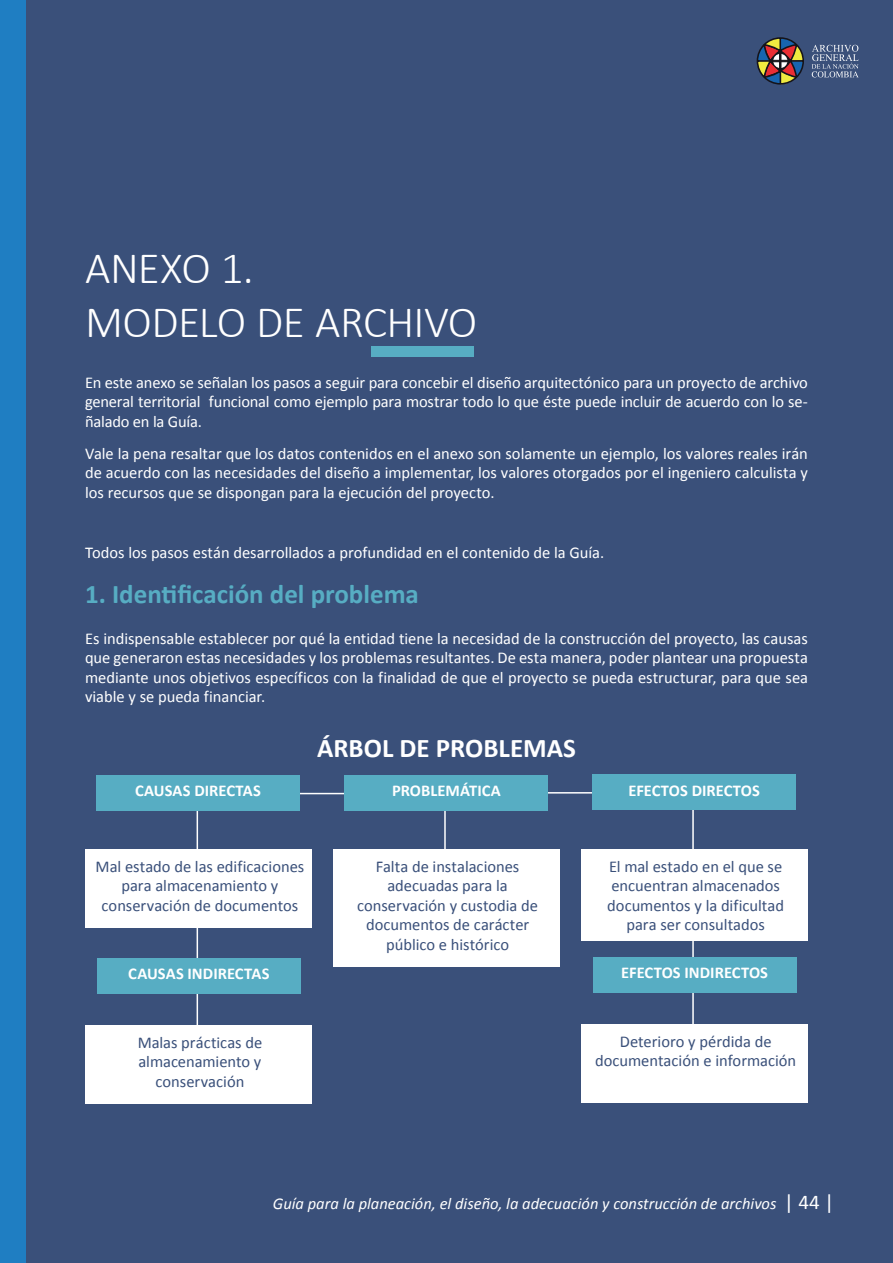
<style>
.page{position:relative;width:893px;height:1263px;background:#3a507a}
.page>*{position:absolute;margin:0;border:0;box-sizing:border-box;transform-origin:0 0}
.TITULO{font:300 45px/54px "Calibri";letter-spacing:-.015em;color:#fff}
.SUBTITULO_TURQUESA{font:700 27px "Calibri";color:#57adc3}
.SUBTITULO_TURQUESA-2{font:700 27px "Calibri";color:#fff}
.TXTO_CORRIDO{font:16.5px/19.5px "Calibri";letter-spacing:-.005em;color:#fff;text-align:justify}
.TXTO_CORRIDO-2{font:16.5px/19.5px "Calibri";color:#3a507a;text-align:center}
.TXTO_CORRIDO-3{font:700 16.5px "Calibri";color:#fff}
.t1{font:italic 16.5px "Calibri";color:#fff}
.s1{font-style:normal;font-size:21px}
</style>
<div class="page">
<div style="left:371px;top:347px;width:103px;height:10px;background:#57adc3"></div>
<hr style="left:282px;top:793px;width:71px;height:1px;background:#fff">
<hr style="left:197px;top:800px;width:1px;height:272px;background:#fff">
<hr style="left:692px;top:800px;width:2px;height:272px;background:#fff">
<hr style="left:444px;top:800px;width:2px;height:103px;background:#fff">
<hr style="left:530px;top:792px;width:70px;height:1px;background:#fff">
<div style="left:96px;top:775px;width:204px;height:36px;background:#57adc3"></div>
<div style="left:97px;top:958px;width:204px;height:36px;background:#57adc3"></div>
<div style="left:593px;top:957px;width:203px;height:36px;background:#57adc3"></div>
<div style="left:85px;top:849px;width:227px;height:79px;background:#fff"></div>
<div style="left:581px;top:849px;width:226px;height:92px;background:#fff"></div>
<div style="left:333px;top:849px;width:226px;height:118px;background:#fff"></div>
<div style="left:85px;top:1025px;width:227px;height:79px;background:#fff"></div>
<div style="left:581px;top:1024px;width:226px;height:79px;background:#fff"></div>
<div style="left:344px;top:775px;width:204px;height:36px;background:#57adc3"></div>
<div style="left:592px;top:774px;width:204px;height:36px;background:#57adc3"></div>
<svg style="left:756px;top:37px;width:48px;height:48px"></svg>
<svg style="left:812px;top:45px;width:47px;height:32px"></svg>
<div style="left:0;top:0;width:26px;height:1263px;background:#1f7ec2"></div>
<p class="TITULO" style="left:85px;top:241px;width:394px">ANEXO 1.<br>MODELO DE ARCHIVO</p>
<p class="TXTO_CORRIDO" style="left:85px;top:372px;width:724px">En este anexo se señalan los pasos a seguir para concebir el diseño arquitectónico para un proyecto de archivo general territorial funcional como ejemplo para mostrar todo lo que éste puede incluir de acuerdo con lo se&shy;ñalado en la Guía.</p>
<p class="TXTO_CORRIDO" style="left:85px;top:443px;width:724px">Vale la pena resaltar que los datos contenidos en el anexo son solamente un ejemplo, los valores reales irán de acuerdo con las necesidades del diseño a implementar, los valores otorgados por el ingeniero calculista y los recursos que se dispongan para la ejecución del proyecto.</p>
<p class="TXTO_CORRIDO" style="left:85px;top:542px;width:521px">Todos los pasos están desarrollados a profundidad en el contenido de la Guía.</p>
<p class="SUBTITULO_TURQUESA" style="left:85px;top:575px;width:335px">1. Identificación del problema</p>
<p class="TXTO_CORRIDO" style="left:85px;top:628px;width:724px">Es indispensable establecer por qué la entidad tiene la necesidad de la construcción del proyecto, las causas que generaron estas necesidades y los problemas resultantes. De esta manera, poder plantear una propuesta mediante unos objetivos específicos con la finalidad de que el proyecto se pueda estructurar, para que sea viable y se pueda financiar.</p>
<p class="SUBTITULO_TURQUESA-2" style="left:317px;top:729px;width:260px">ÁRBOL DE PROBLEMAS</p>
<p class="TXTO_CORRIDO-3" style="left:135px;top:778px;width:127px">CAUSAS DIRECTAS</p>
<p class="TXTO_CORRIDO-3" style="left:392px;top:778px;width:110px">PROBLEMÁTICA</p>
<p class="TXTO_CORRIDO-3" style="left:628px;top:779px;width:133px">EFECTOS DIRECTOS</p>
<p class="TXTO_CORRIDO-2" style="left:96px;top:856px;width:210px">Mal estado de las edificaciones para almacenamiento y conservación de documentos</p>
<p class="TXTO_CORRIDO-2" style="left:607px;top:856px;width:178px">El mal estado en el que se encuentran almacenados documentos y la dificultad para ser consultados</p>
<p class="TXTO_CORRIDO-2" style="left:357px;top:856px;width:183px">Falta de instalaciones adecuadas para la conservación y custodia de documentos de carácter público e histórico</p>
<p class="TXTO_CORRIDO-3" style="left:128px;top:962px;width:143px">CAUSAS INDIRECTAS</p>
<p class="TXTO_CORRIDO-3" style="left:621px;top:961px;width:148px">EFECTOS INDIRECTOS</p>
<p class="TXTO_CORRIDO-2" style="left:138px;top:1032px;width:126px">Malas prácticas de almacenamiento y conservación</p>
<p class="TXTO_CORRIDO-2" style="left:595px;top:1031px;width:203px">Deterioro y pérdida de documentación e información</p>
<p class="t1" style="left:273px;top:1191px;width:563px">Guía para la planeación, el diseño, la adecuación y construcción de archivos <span class="s1">| 44 |</span></p>
</div>
